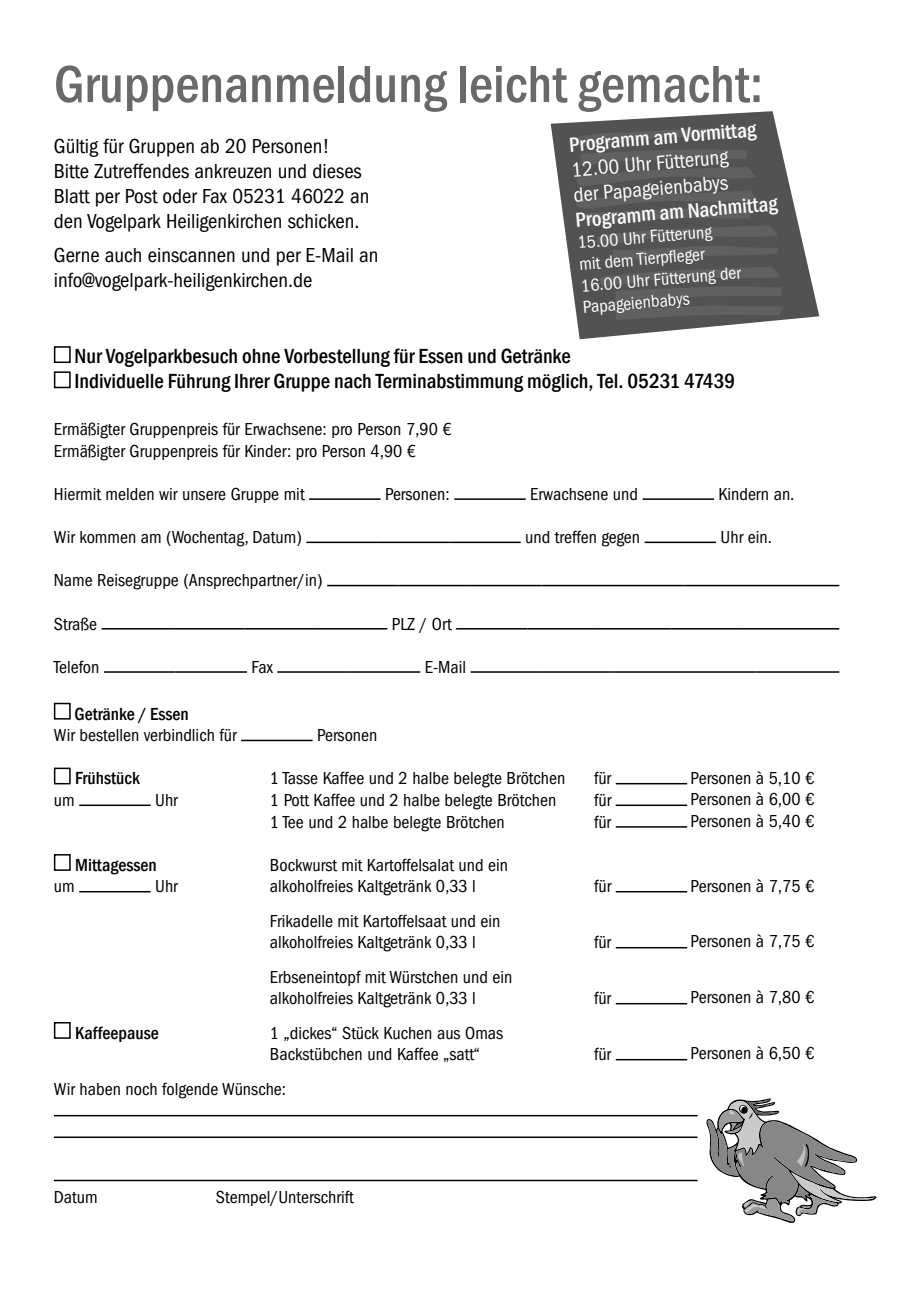
<style>
.page{position:relative;width:906px;height:1289px;background:#fff}
.page>*{position:absolute;margin:0;border:0;box-sizing:border-box;transform-origin:0 0}
.Bold{font:500 condensed 54px "Franklin Gothic";color:#696969}
.t1{font:condensed 21px "Franklin Gothic";color:#000}
.FETT{font:500 condensed 21px "Franklin Gothic";color:#000}
.FETT-2{font:500 condensed 21px "Franklin Gothic";color:#fff}
.Fließtext{font:condensed 21px "Franklin Gothic";color:#fff}
.Fließtext-2{font:condensed 18px "Franklin Gothic";color:#000}
.Fließtext-3{font:condensed 18px/21.5px "Franklin Gothic LT Pro";color:#000;text-align:justify}
.Fließtext-4{font:condensed 18px "Franklin Gothic";color:#fff}
.Fließtext-5{font:500 condensed 18px "Franklin Gothic";color:#000}
.FETT-3{font:500 condensed 18px "Franklin Gothic";color:#000}
</style>
<div class="page">
<div style="left:54px;top:346px;width:17px;height:17px;border:2px solid #000"></div>
<div style="left:54px;top:371px;width:17px;height:17px;border:2px solid #000"></div>
<hr style="left:309px;top:498px;width:71px;height:2px;background:#000">
<hr style="left:454px;top:498px;width:72px;height:2px;background:#000">
<hr style="left:642px;top:498px;width:72px;height:2px;background:#000">
<hr style="left:306px;top:541px;width:72px;height:2px;background:#000">
<hr style="left:378px;top:541px;width:71px;height:2px;background:#000">
<hr style="left:449px;top:541px;width:72px;height:2px;background:#000">
<hr style="left:644px;top:541px;width:72px;height:2px;background:#000">
<hr style="left:327px;top:585px;width:72px;height:1px;background:#000">
<hr style="left:399px;top:585px;width:71px;height:1px;background:#000">
<hr style="left:470px;top:585px;width:71px;height:1px;background:#000">
<hr style="left:541px;top:585px;width:72px;height:1px;background:#000">
<hr style="left:613px;top:585px;width:71px;height:1px;background:#000">
<hr style="left:684px;top:585px;width:72px;height:1px;background:#000">
<hr style="left:756px;top:585px;width:83px;height:1px;background:#000">
<hr style="left:102px;top:628px;width:71px;height:1px;background:#000">
<hr style="left:173px;top:628px;width:71px;height:1px;background:#000">
<hr style="left:244px;top:628px;width:72px;height:1px;background:#000">
<hr style="left:316px;top:628px;width:71px;height:1px;background:#000">
<hr style="left:456px;top:628px;width:71px;height:1px;background:#000">
<hr style="left:527px;top:628px;width:72px;height:1px;background:#000">
<hr style="left:599px;top:628px;width:71px;height:1px;background:#000">
<hr style="left:670px;top:628px;width:72px;height:1px;background:#000">
<hr style="left:742px;top:628px;width:97px;height:1px;background:#000">
<hr style="left:104px;top:671px;width:71px;height:1px;background:#000">
<hr style="left:175px;top:671px;width:72px;height:1px;background:#000">
<hr style="left:277px;top:671px;width:72px;height:1px;background:#000">
<hr style="left:349px;top:671px;width:71px;height:1px;background:#000">
<hr style="left:470px;top:671px;width:72px;height:1px;background:#000">
<hr style="left:542px;top:671px;width:71px;height:1px;background:#000">
<hr style="left:613px;top:671px;width:72px;height:1px;background:#000">
<hr style="left:685px;top:671px;width:71px;height:1px;background:#000">
<hr style="left:756px;top:671px;width:83px;height:1px;background:#000">
<div style="left:54px;top:702px;width:17px;height:17px;border:2px solid #000"></div>
<hr style="left:241px;top:739px;width:72px;height:2px;background:#000">
<div style="left:54px;top:767px;width:17px;height:17px;border:2px solid #000"></div>
<hr style="left:616px;top:783px;width:71px;height:1px;background:#000">
<hr style="left:79px;top:804px;width:72px;height:2px;background:#000">
<hr style="left:616px;top:804px;width:71px;height:2px;background:#000">
<hr style="left:616px;top:826px;width:71px;height:1px;background:#000">
<div style="left:54px;top:854px;width:17px;height:16px;border:2px solid #000"></div>
<hr style="left:79px;top:891px;width:72px;height:1px;background:#000">
<hr style="left:616px;top:891px;width:71px;height:1px;background:#000">
<hr style="left:616px;top:946px;width:71px;height:2px;background:#000">
<hr style="left:616px;top:1002px;width:71px;height:2px;background:#000">
<div style="left:54px;top:1021px;width:17px;height:17px;border:2px solid #000"></div>
<hr style="left:616px;top:1058px;width:71px;height:2px;background:#000">
<hr style="left:54px;top:1114px;width:643px;height:2px;background:#000">
<hr style="left:54px;top:1136px;width:643px;height:1px;background:#000">
<hr style="left:54px;top:1179px;width:643px;height:2px;background:#000">
<svg style="left:551px;top:111px;width:269px;height:229px"></svg>
<svg style="left:572px;top:125px;width:211px;height:199px;background:#585858"></svg>
<svg style="left:706px;top:1098px;width:170px;height:125px"></svg>
<p class="Bold" style="left:54px;top:49px;width:710px">Gruppenanmeldung leicht gemacht:</p>
<p class="t1" style="left:54px;top:134px;width:277px">Gültig für Gruppen ab 20 Personen!</p>
<p class="t1" style="left:54px;top:159px;width:309px">Bitte Zutreffendes ankreuzen und dieses</p>
<p class="t1" style="left:54px;top:184px;width:317px">Blatt per Post oder Fax 05231 46022 an</p>
<p class="t1" style="left:54px;top:210px;width:307px">den Vogelpark Heiligenkirchen schicken.</p>
<p class="t1" style="left:54px;top:243px;width:326px">Gerne auch einscannen und per E-Mail an</p>
<p class="t1" style="left:54px;top:268px;width:260px">info@vogelpark-heiligenkirchen.de</p>
<p class="FETT-2" style="left:568px;top:131px;width:189px;rotate:-5deg">Programm am Vormittag</p>
<p class="Fließtext" style="left:570px;top:158px;width:159px;rotate:-5deg">12.00 Uhr Fütterung</p>
<p class="Fließtext" style="left:572px;top:183px;width:156px;rotate:-5deg">der Papageienbabys</p>
<p class="FETT-2" style="left:574px;top:207px;width:204px;rotate:-5deg">Programm am Nachmittag</p>
<p class="Fließtext-4" style="left:576px;top:233px;width:136px;rotate:-5deg">15.00 Uhr Fütterung</p>
<p class="Fließtext-4" style="left:578px;top:254px;width:127px;rotate:-5deg">mit dem Tierpfleger</p>
<p class="Fließtext-4" style="left:580px;top:276px;width:162px;rotate:-5deg">16.00 Uhr Fütterung der</p>
<p class="Fließtext-4" style="left:582px;top:297px;width:109px;rotate:-5deg">Papageienbabys</p>
<p class="FETT" style="left:75px;top:342px;width:498px">Nur Vogelparkbesuch ohne Vorbestellung für Essen und Getränke</p>
<p class="FETT" style="left:75px;top:367px;width:662px">Individuelle Führung Ihrer Gruppe nach Terminabstimmung möglich, Tel. 05231 47439</p>
<p class="Fließtext-2" style="left:54px;top:419px;width:399px">Ermäßigter Gruppenpreis für Erwachsene: pro Person 7,90 €</p>
<p class="Fließtext-2" style="left:54px;top:440px;width:364px">Ermäßigter Gruppenpreis für Kinder: pro Person 4,90 €</p>
<p class="Fließtext-2" style="left:54px;top:484px;width:252px">Hiermit melden wir unsere Gruppe mit</p>
<p class="Fließtext-2" style="left:385px;top:484px;width:66px">Personen:</p>
<p class="Fließtext-2" style="left:530px;top:484px;width:109px">Erwachsene und</p>
<p class="Fließtext-2" style="left:718px;top:484px;width:77px">Kindern an.</p>
<p class="Fließtext-2" style="left:54px;top:527px;width:249px">Wir kommen am (Wochentag, Datum)</p>
<p class="Fließtext-2" style="left:525px;top:527px;width:116px">und treffen gegen</p>
<p class="Fließtext-2" style="left:720px;top:527px;width:53px">Uhr ein.</p>
<p class="Fließtext-2" style="left:54px;top:570px;width:270px">Name Reisegruppe (Ansprechpartner/in)</p>
<p class="Fließtext-2" style="left:54px;top:613px;width:45px">Straße</p>
<p class="Fließtext-2" style="left:392px;top:613px;width:61px">PLZ / Ort</p>
<p class="Fließtext-2" style="left:54px;top:656px;width:47px">Telefon</p>
<p class="Fließtext-2" style="left:251px;top:656px;width:23px">Fax</p>
<p class="Fließtext-2" style="left:425px;top:656px;width:43px">E-Mail</p>
<p class="FETT-3" style="left:75px;top:701px;width:116px">Getränke / Essen</p>
<p class="Fließtext-2" style="left:54px;top:725px;width:184px">Wir bestellen verbindlich für</p>
<p class="Fließtext-2" style="left:317px;top:725px;width:62px">Personen</p>
<p class="Fließtext-5" style="left:75px;top:766px;width:66px">Frühstück</p>
<p class="Fließtext-2" style="left:270px;top:768px;width:297px">1 Tasse Kaffee und 2 halbe belegte Brötchen</p>
<p class="Fließtext-2" style="left:594px;top:768px;width:19px">für</p>
<p class="Fließtext-2" style="left:54px;top:790px;width:22px">um</p>
<p class="Fließtext-2" style="left:155px;top:790px;width:24px">Uhr</p>
<p class="Fließtext-2" style="left:270px;top:790px;width:288px">1 Pott Kaffee und 2 halbe belegte Brötchen</p>
<p class="Fließtext-2" style="left:594px;top:790px;width:19px">für</p>
<p class="Fließtext-2" style="left:270px;top:811px;width:236px">1 Tee und 2 halbe belegte Brötchen</p>
<p class="Fließtext-2" style="left:594px;top:811px;width:19px">für</p>
<p class="Fließtext-5" style="left:75px;top:853px;width:83px">Mittagessen</p>
<p class="Fließtext-2" style="left:270px;top:854px;width:240px">Bockwurst mit Kartoffelsalat und ein</p>
<p class="Fließtext-2" style="left:54px;top:876px;width:22px">um</p>
<p class="Fließtext-2" style="left:155px;top:876px;width:24px">Uhr</p>
<p class="Fließtext-2" style="left:270px;top:876px;width:207px">alkoholfreies Kaltgetränk 0,33 l</p>
<p class="Fließtext-2" style="left:594px;top:876px;width:19px">für</p>
<p class="Fließtext-2" style="left:270px;top:910px;width:232px">Frikadelle mit Kartoffelsaat und ein</p>
<p class="Fließtext-2" style="left:270px;top:932px;width:207px">alkoholfreies Kaltgetränk 0,33 l</p>
<p class="Fließtext-2" style="left:594px;top:932px;width:19px">für</p>
<p class="Fließtext-2" style="left:270px;top:966px;width:244px">Erbseneintopf mit Würstchen und ein</p>
<p class="Fließtext-2" style="left:270px;top:988px;width:207px">alkoholfreies Kaltgetränk 0,33 l</p>
<p class="Fließtext-2" style="left:594px;top:988px;width:19px">für</p>
<p class="Fließtext-5" style="left:75px;top:1020px;width:85px">Kaffeepause</p>
<p class="Fließtext-2" style="left:270px;top:1022px;width:235px">1 „dickes“ Stück Kuchen aus Omas</p>
<p class="Fließtext-2" style="left:270px;top:1044px;width:212px">Backstübchen und Kaffee „satt“</p>
<p class="Fließtext-2" style="left:594px;top:1044px;width:19px">für</p>
<p class="Fließtext-3" style="left:690px;top:767px;width:125px">Personen à 5,10 € Personen à 6,00 € Personen à 5,40 €</p>
<p class="Fließtext-3" style="left:690px;top:875px;width:125px">Personen à 7,75 €</p>
<p class="Fließtext-3" style="left:690px;top:930px;width:125px">Personen à 7,75 €</p>
<p class="Fließtext-3" style="left:690px;top:986px;width:125px">Personen à 7,80 €</p>
<p class="Fließtext-3" style="left:690px;top:1042px;width:125px">Personen à 6,50 €</p>
<p class="Fließtext-2" style="left:54px;top:1078px;width:234px">Wir haben noch folgende Wünsche:</p>
<p class="Fließtext-2" style="left:54px;top:1186px;width:45px">Datum</p>
<p class="Fließtext-2" style="left:216px;top:1186px;width:139px">Stempel/Unterschrift</p>
</div>
